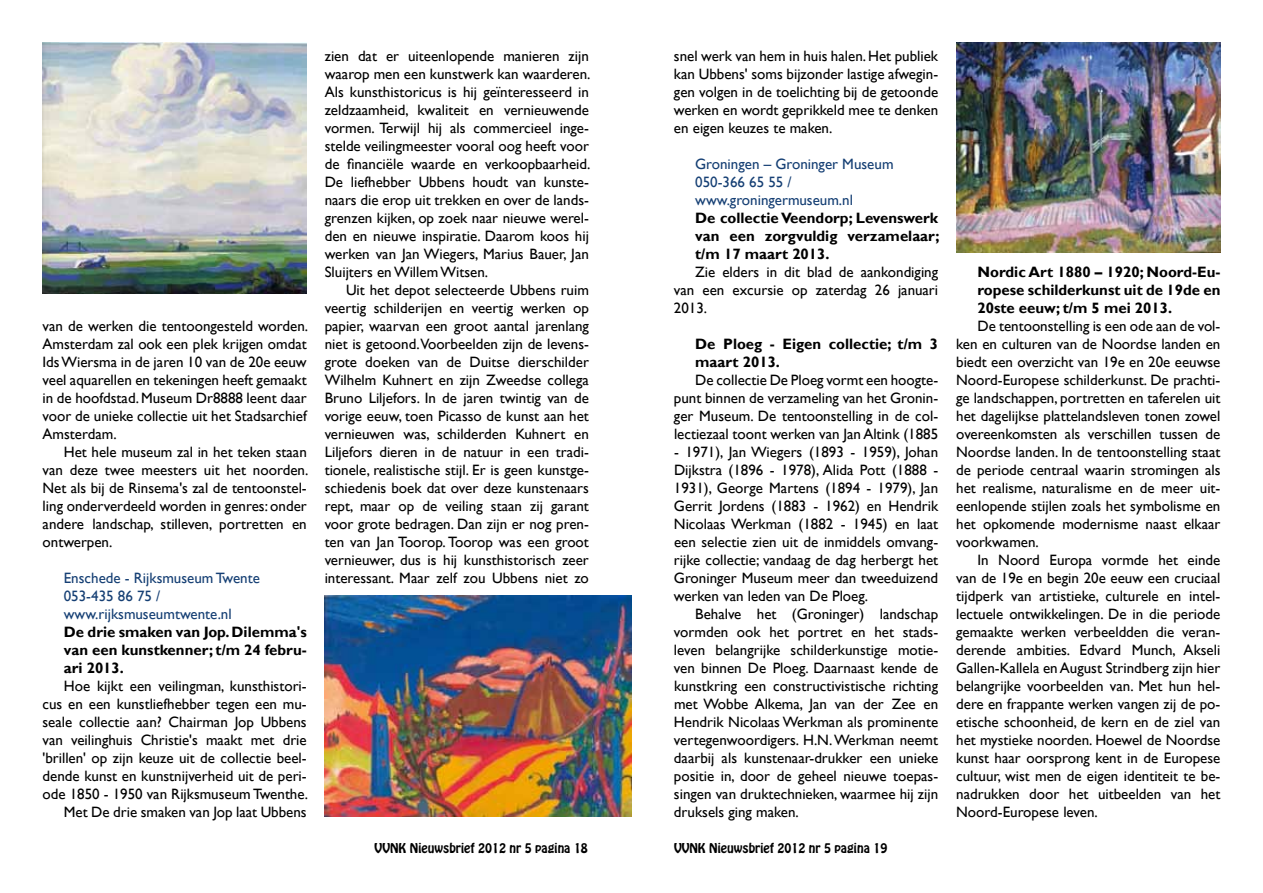
<style>
.page{position:relative;width:1263px;height:893px;background:#fff}
.page>*{position:absolute;margin:0;border:0;box-sizing:border-box;transform-origin:0 0}
.t1{font:15px/18px "Gill Sans";color:#000;text-align:justify}
.t2{font:700 15px/18px "Gill Sans";color:#000;text-align:justify}
.t3{font:15px/18px "Gill Sans";color:#153f74}
.t4{font:12px "Hobo Std";color:#000}
</style>
<div class="page">
<img style="left:43px;top:43px;width:264px;height:250px">
<img style="left:325px;top:596px;width:306px;height:220px">
<img style="left:956px;top:43px;width:264px;height:209px">
<p class="t1" style="left:43px;top:317px;width:267px">van de werken die tentoongesteld worden.<br>Amsterdam zal ook een plek krijgen omdat IdsWiersma in de jaren 10 van de 20e eeuw veel aquarellen en tekeningen heeft gemaakt in de hoofdstad.Museum Dr8888 leent daar voor de unieke collectie uit het Stadsarchief Amsterdam.</p>
<p class="t1" style="left:43px;top:443px;width:267px;text-indent:21px">Het hele museum zal in het teken staan van deze twee meesters uit het noorden.<br>Net als bij de Rinsema's zal de tentoonstel&shy;ling onderverdeeld worden in genres: onder andere landschap, stilleven, portretten en ontwerpen.</p>
<p class="t3" style="left:64px;top:569px;width:198px">Enschede - RijksmuseumTwente<br>053-435 86 75 / www.rijksmuseumtwente.nl</p>
<p class="t2" style="left:64px;top:623px;width:244px">De drie smaken van Jop. Dilemma's van een kunstkenner; t/m 24 febru&shy;ari 2013.</p>
<p class="t1" style="left:43px;top:677px;width:267px;text-align:right">Hoe kijkt een veilingman, kunsthistori&shy;cus en een kunstliefhebber tegen een mu&shy;seale collectie aan? Chairman Jop Ubbens van veilinghuis Christie's maakt met drie 'brillen' op zijn keuze uit de collectie beel&shy;dende kunst en kunstnijverheid uit de peri&shy;ode 1850 - 1950 van RijksmuseumTwenthe.<br>Met De drie smaken van Jop laat Ubbens</p>
<p class="t1" style="left:325px;top:47px;width:267px">zien dat er uiteenlopende manieren zijn waarop men een kunstwerk kan waarderen.<br>Als kunsthistoricus is hij geïnteresseerd in zeldzaamheid, kwaliteit en vernieuwende vormen. Terwijl hij als commercieel inge&shy;stelde veilingmeester vooral oog heeft voor de financiële waarde en verkoopbaarheid.<br>De liefhebber Ubbens houdt van kunste&shy;naars die erop uit trekken en over de lands&shy;grenzen kijken, op zoek naar nieuwe werel&shy;den en nieuwe inspiratie. Daarom koos hij werken van Jan Wiegers, Marius Bauer, Jan Sluijters enWillemWitsen.</p>
<p class="t1" style="left:325px;top:281px;width:266px;text-indent:21px">Uit het depot selecteerde Ubbens ruim veertig schilderijen en veertig werken op papier, waarvan een groot aantal jarenlang niet is getoond.Voorbeelden zijn de levens&shy;grote doeken van de Duitse dierschilder Wilhelm Kuhnert en zijn Zweedse collega Bruno Liljefors. In de jaren twintig van de vorige eeuw, toen Picasso de kunst aan het vernieuwen was, schilderden Kuhnert en Liljefors dieren in de natuur in een tradi&shy;tionele, realistische stijl. Er is geen kunstge&shy;schiedenis boek dat over deze kunstenaars rept, maar op de veiling staan zij garant voor grote bedragen. Dan zijn er nog pren&shy;ten van Jan Toorop. Toorop was een groot vernieuwer, dus is hij kunsthistorisch zeer interessant. Maar zelf zou Ubbens niet zo</p>
<p class="t1" style="left:674px;top:47px;width:266px">snel werk van hem in huis halen.Het publiek kan Ubbens' soms bijzonder lastige afwegin&shy;gen volgen in de toelichting bij de getoonde werken en wordt geprikkeld mee te denken en eigen keuzes te maken.</p>
<p class="t3" style="left:695px;top:155px;width:200px">Groningen – Groninger Museum<br>050-366 65 55 / www.groningermuseum.nl</p>
<p class="t2" style="left:695px;top:209px;width:246px">De collectie Veendorp; Levenswerk van een zorgvuldig verzamelaar; t/m 17 maart 2013.</p>
<p class="t1" style="left:674px;top:263px;width:266px;text-indent:21px">Zie elders in dit blad de aankondiging van een excursie op zaterdag 26 januari 2013.</p>
<p class="t2" style="left:695px;top:335px;width:244px">De Ploeg - Eigen collectie; t/m 3 maart 2013.</p>
<p class="t1" style="left:674px;top:371px;width:266px;text-indent:21px">De collectie De Ploeg vormt een hoogte&shy;punt binnen de verzameling van het Gronin&shy;ger Museum. De tentoonstelling in de col&shy;lectiezaal toont werken van JanAltink (1885</p>
<p class="t1" style="left:674px;top:443px;width:266px">- 1971), Jan Wiegers (1893 - 1959), Johan Dijkstra (1896 - 1978), Alida Pott (1888 - 1931), George Martens (1894 - 1979), Jan Gerrit Jordens (1883 - 1962) en Hendrik Nicolaas Werkman (1882 - 1945) en laat een selectie zien uit de inmiddels omvang&shy;rijke collectie; vandaag de dag herbergt het Groninger Museum meer dan tweeduizend werken van leden van De Ploeg.</p>
<p class="t1" style="left:674px;top:605px;width:266px;text-indent:21px">Behalve het (Groninger) landschap vormden ook het portret en het stads&shy;leven belangrijke schilderkunstige motie&shy;ven binnen De Ploeg. Daarnaast kende de kunstkring een constructivistische richting met Wobbe Alkema, Jan van der Zee en Hendrik Nicolaas Werkman als prominente vertegenwoordigers. H.N.Werkman neemt daarbij als kunstenaar-drukker een unieke positie in, door de geheel nieuwe toepas&shy;singen van druktechnieken, waarmee hij zijn druksels ging maken.</p>
<p class="t4" style="left:375px;top:839px;width:215px">VVNK Nieuwsbrief 2012 nr 5 pagina 18</p>
<p class="t4" style="left:674px;top:839px;width:215px">VVNK Nieuwsbrief 2012 nr 5 pagina 19</p>
<p class="t2" style="left:977px;top:263px;width:244px">Nordic Art 1880 – 1920; Noord-Eu&shy;ropese schilderkunst uit de 19de en 20ste eeuw; t/m 5 mei 2013.</p>
<p class="t1" style="left:956px;top:317px;width:266px;text-indent:21px">De tentoonstelling is een ode aan de vol&shy;ken en culturen van de Noordse landen en biedt een overzicht van 19e en 20e eeuwse Noord-Europese schilderkunst. De prachti&shy;ge landschappen, portretten en taferelen uit het dagelijkse plattelandsleven tonen zowel overeenkomsten als verschillen tussen de Noordse landen. In de tentoonstelling staat de periode centraal waarin stromingen als het realisme, naturalisme en de meer uit&shy;eenlopende stijlen zoals het symbolisme en het opkomende modernisme naast elkaar voorkwamen.</p>
<p class="t1" style="left:956px;top:551px;width:266px;text-indent:21px">In Noord Europa vormde het einde van de 19e en begin 20e eeuw een cruciaal tijdperk van artistieke, culturele en intel&shy;lectuele ontwikkelingen. De in die periode gemaakte werken verbeeldden die veran&shy;derende ambities. Edvard Munch, Akseli Gallen-Kallela enAugust Strindberg zijn hier belangrijke voorbeelden van. Met hun hel&shy;dere en frappante werken vangen zij de po&shy;ëtische schoonheid, de kern en de ziel van het mystieke noorden. Hoewel de Noordse kunst haar oorsprong kent in de Europese cultuur, wist men de eigen identiteit te be&shy;nadrukken door het uitbeelden van het Noord-Europese leven.</p>
</div>
